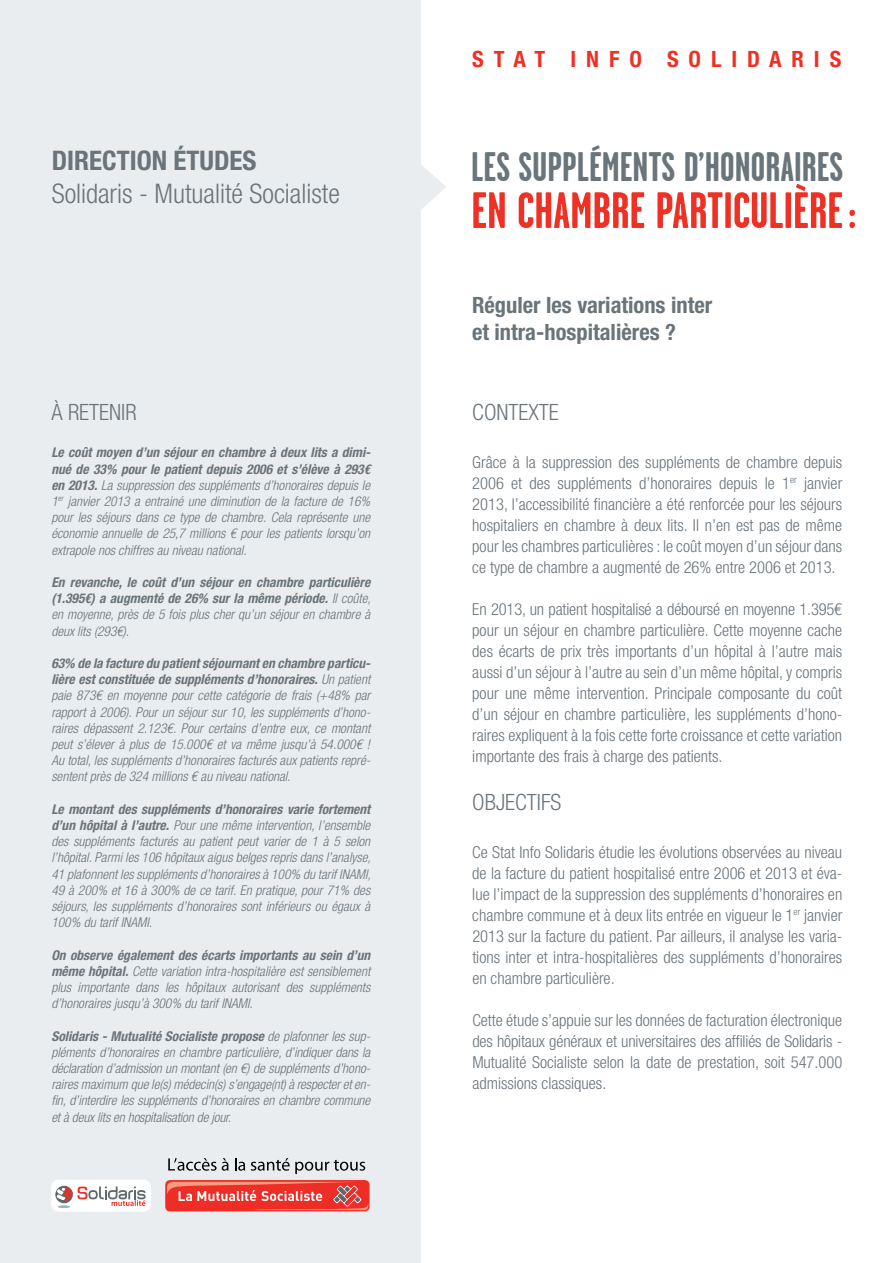
<style>
.page{position:relative;width:893px;height:1263px;background:#fff}
.page>*{position:absolute;margin:0;border:0;box-sizing:border-box;transform-origin:0 0}
.t1{font:700 51px "Garage Gothic";color:#ee3124}
.t2{font:700 41.25px "Garage Gothic";color:#6a747b}
.t3{font:300 condensed 27px "Helvetica Neue LT Std";color:#6a747b}
.t4{font:700 condensed 27px "Helvetica Neue LT Std";color:#6a747b}
.t5{font:700 condensed 22.5px/27px "Helvetica Neue LT Std";color:#6a747b}
.t6{font:300 condensed 22.5px "Helvetica Neue LT Std";color:#6a747b}
.t7{font:700 condensed 22.5px "Helvetica Neue LT Std";letter-spacing:.44em;color:#ee3124}
.t8{font:300 condensed 16.5px/21px "Helvetica Neue LT Std";color:#6a747b;text-align:justify}
.t9{font:italic 300 condensed 13.5px/16.2px "Helvetica Neue LT Std";color:#6a747b;text-align:justify}
.t10{font:italic 700 condensed 13.5px/16.2px "Helvetica Neue LT Std";color:#6a747b;text-align:justify}
.s1{font-weight:700}
.s2{font-weight:300}
</style>
<div class="page">
<div style="left:0;top:0;width:421px;height:1263px;background:#eaedef"></div>
<svg style="left:421px;top:165px;width:25px;height:44px"></svg>
<div style="left:51px;top:1180px;width:100px;height:32px;background:#fff;border-radius:8px"></div>
<svg style="left:56px;top:1186px;width:90px;height:22px"></svg>
<svg style="left:165px;top:1158px;width:205px;height:54px"></svg>
<h3 class="t4" style="left:52px;top:144px;width:206px">DIRECTION ÉTUDES</h3>
<h3 class="t3" style="left:52px;top:178px;width:290px">Solidaris - Mutualité Socialiste</h3>
<h3 class="t6" style="left:51px;top:399px;width:87px">À RETENIR</h3>
<p class="t9" style="left:51px;top:445px;width:321px"><span class="s1">Le coût moyen d’un séjour en chambre à deux lits a dimi&shy;nué de 33% pour le patient depuis 2006 et s’élève à 293€ en 2013.</span> La suppression des suppléments d’honoraires depuis le 1<sup>er</sup> janvier 2013 a entrainé une diminution de la facture de 16% pour les séjours dans ce type de chambre. Cela représente une économie annuelle de 25,7 millions € pour les patients lorsqu’on extrapole nos chiffres au niveau national.</p>
<p class="t10" style="left:51px;top:574px;width:321px">En revanche, le coût d’un séjour en chambre particulière (1.395€) a augmenté de 26% sur la même période. <span class="s2">Il coûte, en moyenne, près de 5 fois plus cher qu’un séjour en chambre à deux lits (293€).</span></p>
<p class="t9" style="left:51px;top:655px;width:321px"><span class="s1">63% de la facture du patient séjournant en chambre particu&shy;lière est constituée de suppléments d’honoraires.</span> Un patient paie 873€ en moyenne pour cette catégorie de frais (+48% par rapport à 2006). Pour un séjour sur 10, les suppléments d’hono&shy;raires dépassent 2.123€. Pour certains d’entre eux, ce montant peut s’élever à plus de 15.000€ et va même jusqu’à 54.000€ !<br>Au total, les suppléments d’honoraires facturés aux patients repré&shy;sentent près de 324 millions € au niveau national.</p>
<p class="t9" style="left:51px;top:801px;width:321px"><span class="s1">Le montant des suppléments d’honoraires varie fortement d’un hôpital à l’autre.</span> Pour une même intervention, l’ensemble des suppléments facturés au patient peut varier de 1 à 5 selon l’hôpital. Parmi les 106 hôpitaux aigus belges repris dans l’analyse, 41 plafonnent les suppléments d’honoraires à 100% du tarif INAMI, 49 à 200% et 16 à 300% de ce tarif. En pratique, pour 71% des séjours, les suppléments d’honoraires sont inférieurs ou égaux à 100% du tarif INAMI.</p>
<p class="t9" style="left:51px;top:947px;width:320px"><span class="s1">On observe également des écarts importants au sein d’un même hôpital.</span> Cette variation intra-hospitalière est sensiblement plus importante dans les hôpitaux autorisant des suppléments d’honoraires jusqu’à 300% du tarif INAMI.</p>
<p class="t9" style="left:51px;top:1028px;width:321px"><span class="s1">Solidaris - Mutualité Socialiste propose</span> de plafonner les sup&shy;pléments d’honoraires en chambre particulière, d’indiquer dans la déclaration d’admission un montant (en €) de suppléments d’hono&shy;raires maximum que le(s) médecin(s) s’engage(nt) à respecter et en&shy;fin, d’interdire les suppléments d’honoraires en chambre commune et à deux lits en hospitalisation de jour.</p>
<h3 class="t7" style="left:472px;top:45px;width:371px">STAT INFO SOLIDARIS</h3>
<h2 class="t2" style="left:471px;top:146px;width:374px">LES SUPPLÉMENTS D’HONORAIRES</h2>
<h1 class="t1" style="left:471px;top:184px;width:386px">EN CHAMBRE PARTICULIÈRE :</h1>
<h3 class="t5" style="left:472px;top:291px;width:242px">Réguler les variations inter et intra-hospitalières ?</h3>
<h3 class="t6" style="left:472px;top:399px;width:88px">CONTEXTE</h3>
<p class="t8" style="left:472px;top:451px;width:371px">Grâce à la suppression des suppléments de chambre depuis 2006 et des suppléments d’honoraires depuis le 1<sup>er</sup> janvier 2013, l’accessibilité financière a été renforcée pour les séjours hospitaliers en chambre à deux lits. Il n’en est pas de même pour les chambres particulières : le coût moyen d’un séjour dans ce type de chambre a augmenté de 26% entre 2006 et 2013.</p>
<p class="t8" style="left:472px;top:598px;width:371px">En 2013, un patient hospitalisé a déboursé en moyenne 1.395€ pour un séjour en chambre particulière. Cette moyenne cache des écarts de prix très importants d’un hôpital à l’autre mais aussi d’un séjour à l’autre au sein d’un même hôpital, y compris pour une même intervention. Principale composante du coût d’un séjour en chambre particulière, les suppléments d’hono&shy;raires expliquent à la fois cette forte croissance et cette variation importante des frais à charge des patients.</p>
<h3 class="t6" style="left:472px;top:789px;width:91px">OBJECTIFS</h3>
<p class="t8" style="left:472px;top:841px;width:371px">Ce Stat Info Solidaris étudie les évolutions observées au niveau de la facture du patient hospitalisé entre 2006 et 2013 et éva&shy;lue l’impact de la suppression des suppléments d’honoraires en chambre commune et à deux lits entrée en vigueur le 1<sup>er</sup> janvier 2013 sur la facture du patient. Par ailleurs, il analyse les varia&shy;tions inter et intra-hospitalières des suppléments d’honoraires en chambre particulière.</p>
<p class="t8" style="left:472px;top:1009px;width:371px">Cette étude s’appuie sur les données de facturation électronique des hôpitaux généraux et universitaires des affiliés de Solidaris - Mutualité Socialiste selon la date de prestation, soit 547.000 admissions classiques.</p>
</div>
